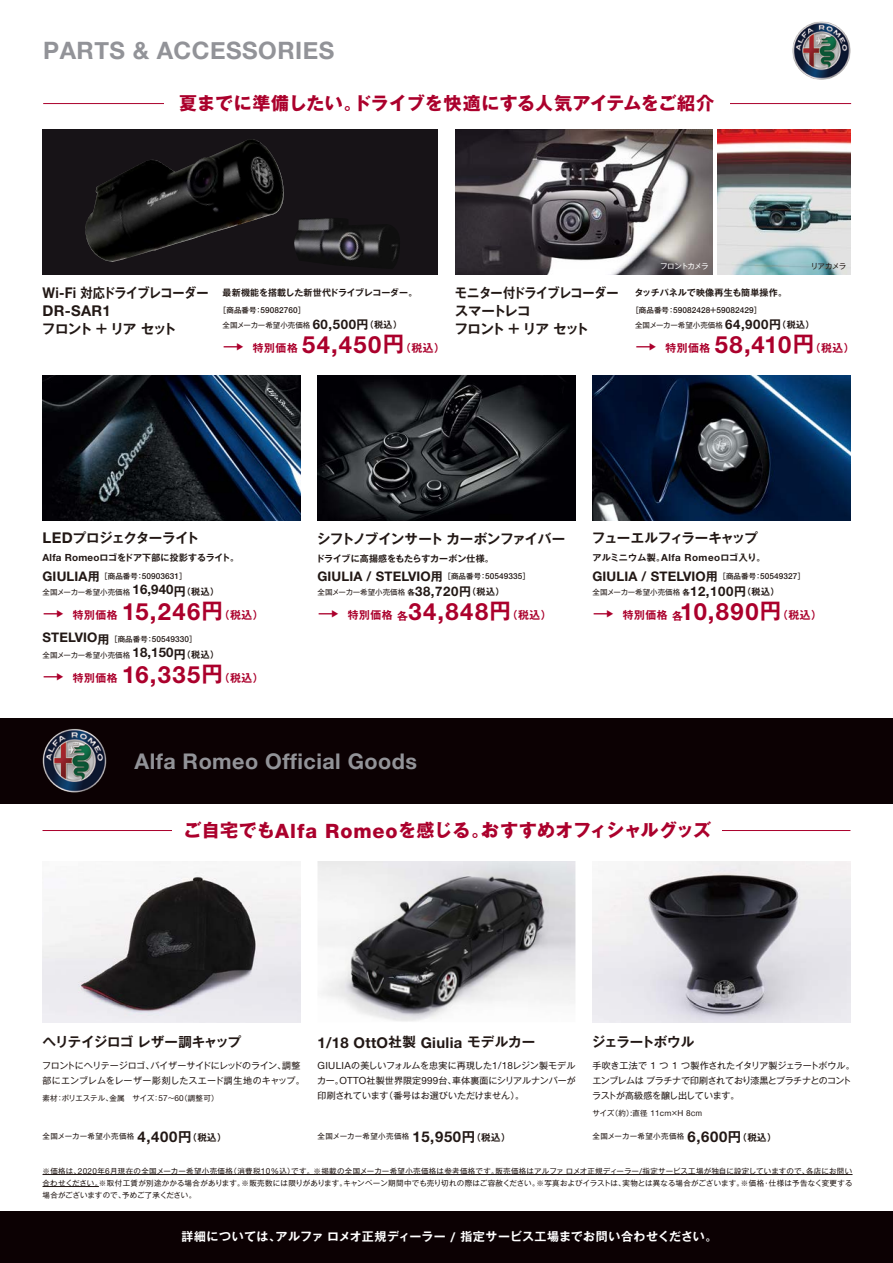
<style>
.page{position:relative;width:893px;height:1263px;background:#fff}
.page>*{position:absolute;margin:0;border:0;box-sizing:border-box;transform-origin:0 0}
.t1{font:700 24px "Helvetica Neue";letter-spacing:.02em;color:#929398}
.t2{font:700 21.6px "Helvetica Neue";letter-spacing:.02em;color:#929398}
.t3{font:700 18px "Gothic MB101 Pro";letter-spacing:.01em;color:#ab002c}
.t4{font:700 14.85px "Helvetica Neue LT Std";letter-spacing:.025em;color:#221815}
.t5{font:700 13.5px/18px "Gothic MB101 Pro De";letter-spacing:-.05em;color:#221815;scale:.9 1}
.t6{font:700 13.5px "Gothic MB101 Pro De";letter-spacing:-.07em;color:#221815}
.t7{font:700 13.5px "Gothic MB101 Pro De";letter-spacing:-.05em;color:#221815}
.t8{font:700 13.5px "Gothic MB101 Pro De";letter-spacing:-.03em;color:#221815}
.t9{font:700 13.5px "Gothic MB101 Pro De";letter-spacing:-.025em;color:#221815}
.t10{font:700 13.2px "Helvetica Neue LT Std";letter-spacing:.01em;color:#221815}
.t11{font:700 12px "Gothic MB101 Pro De";letter-spacing:.035em;color:#fff}
.t12{font:700 10.8px "Gothic MB101 Pro De";letter-spacing:.05em;color:#ab002c}
.t13{font:9px/15px "Gothic MB101 Pro";letter-spacing:-.015em;color:#221815}
.t14{font:9px/15px "Gothic MB101 Pro";letter-spacing:-.035em;color:#221815}
.t15{font:700 9px "Gothic MB101 Pro De";letter-spacing:-.005em;color:#221815}
.t16{font:700 9px "Gothic MB101 Pro De";letter-spacing:.03em;color:#221815}
.t17{font:700 9px "Gothic MB101 Pro De";letter-spacing:.02em;color:#221815}
.t18{font:500 8.25px "Helvetica Neue LT Std";letter-spacing:.01em;color:#221815}
.t19{font:7.5px/12px "Gothic MB101 Pro";color:#221815;text-align:justify}
.t20{font:7.5px "Gothic MB101 Pro";letter-spacing:.05em;color:#221815}
.t21{font:7.5px "Gothic MB101 Pro";letter-spacing:-.085em;color:#fff}
.s1{font-family:"Helvetica Neue LT Std";font-size:14.85px}
.s2{font-family:"Gothic MB101 Pro";font-size:7.5px}
.s3{font-family:"Helvetica Neue LT Std";font-weight:700;font-size:13.2px}
.s4{font-family:"Gothic MB101 Pro De";font-weight:700;font-size:12px}
.s5{font-family:"Gothic MB101 Pro De";font-weight:700;font-size:9px}
.s6{font-size:21.6px}
.s7{font-family:"Helvetica Neue LT Std";font-size:23.7px}
.s8{font-family:"Helvetica Neue LT Std";font-size:9.9px}
.s9{font-weight:700;font-size:13.2px}
.s10{font-family:"Gothic MB101 Pro De";font-size:12px}
.s11{font-family:"Gothic MB101 Pro";font-weight:500;font-size:7.5px}
.s12{font-weight:500;font-size:8.25px}
.s13{font-family:"Gothic MB101 Pro De";font-weight:700}
.s14{font-family:"Helvetica Neue LT Std";font-weight:800;font-size:19.8px}
.s15{font-family:"Helvetica Neue LT Std";font-size:8.25px}
.s16{font-family:"Gothic MB101 Pro De";font-size:13.5px}
.s17{font-family:"Helvetica Neue LT Std";font-weight:700;font-size:14.85px}
.s18{font-family:"Gothic MB101 Pro De";font-weight:700;font-size:13.5px}
.s19{font-family:"Gothic MB101 Pro De";font-weight:700;font-size:9.45px}
.s20{font-family:"Helvetica Neue LT Std";font-size:13.2px}
</style>
<div class="page">
<div style="left:0;top:1212px;width:893px;height:51px;background:#0c0103"></div>
<hr style="left:43px;top:830px;width:807px;height:1px;background:#ab002c">
<div style="left:171px;top:819px;width:550px;height:25px;background:#fff"></div>
<hr style="left:43px;top:103px;width:808px;height:1px;background:#ab002c">
<div style="left:165px;top:92px;width:565px;height:26px;background:#fff"></div>
<img style="left:317px;top:375px;width:258px;height:145px">
<img style="left:592px;top:375px;width:258px;height:145px">
<img style="left:43px;top:375px;width:257px;height:145px">
<div style="left:43px;top:130px;width:395px;height:145px;background:#171317"></div>
<img style="left:294px;top:218px;width:104px;height:45px">
<img style="left:85px;top:139px;width:199px;height:123px">
<img style="left:455px;top:130px;width:258px;height:144px">
<img style="left:717px;top:130px;width:133px;height:144px">
<hr style="left:43px;top:1174px;width:809px;height:1px;background:#221815">
<hr style="left:43px;top:1186px;width:56px;height:1px;background:#221815">
<img style="left:592px;top:861px;width:258px;height:161px">
<img style="left:317px;top:861px;width:258px;height:161px">
<img style="left:43px;top:861px;width:257px;height:161px">
<img style="left:792px;top:21px;width:59px;height:59px">
<div style="left:0;top:718px;width:893px;height:85px;background:#0c0103"></div>
<img style="left:42px;top:729px;width:65px;height:64px">
<h1 class="t1" style="left:43px;top:32px;width:293px">PARTS &amp; ACCESSORIES</h1>
<h3 class="t3" style="left:179px;top:89px;width:537px">夏までに準備したい。ドライブを快適にする人気アイテムをご紹介</h3>
<h3 class="t5" style="left:43px;top:282px;width:186px"><span class="s1">Wi-Fi</span> 対応ドライブレコーダー</h3>
<h3 class="t4" style="left:43px;top:302px;width:70px">DR-SAR1</h3>
<h3 class="t6" style="left:42px;top:318px;width:136px">フロント＋リアセット</h3>
<p class="t15" style="left:223px;top:285px;width:196px">最新機能を搭載した新世代ドライブレコーダー。</p>
<p class="t18" style="left:219px;top:305px;width:88px"><span class="s2">［商品番号：</span>59082760<span class="s2">］</span></p>
<p class="t19" style="left:223px;top:318px;width:181px">全国メーカー希望小売価格 <span class="s3">60,500</span><span class="s4">円</span><span class="s5">（税込）</span></p>
<h3 class="t12" style="left:223px;top:338px;width:224px"><span class="s6">→</span> 特別価格 <span class="s7">54,450</span><span class="s6">円</span>（税込）</h3>
<p class="t21" style="left:660px;top:260px;width:50px">フロントカメラ</p>
<p class="t19" style="left:811px;top:259px;width:37px">リアカメラ</p>
<h3 class="t5" style="left:454px;top:282px;width:184px">モニター付ドライブレコーダースマートレコ<br>フロント＋リアセット</h3>
<p class="t17" style="left:634px;top:285px;width:154px">タッチパネルで映像再生も簡単操作。</p>
<p class="t18" style="left:631px;top:305px;width:131px"><span class="s2">［商品番号：</span>59082428<span class="s2">＋</span>59082429<span class="s2">］</span></p>
<p class="t19" style="left:635px;top:318px;width:181px">全国メーカー希望小売価格 <span class="s3">64,900</span><span class="s4">円</span><span class="s5">（税込）</span></p>
<h3 class="t12" style="left:635px;top:338px;width:221px"><span class="s6">→</span> 特別価格 <span class="s7">58,410</span><span class="s6">円</span>（税込）</h3>
<h3 class="t7" style="left:43px;top:527px;width:158px"><span class="s1">LED</span>プロジェクターライト</h3>
<p class="t15" style="left:43px;top:550px;width:198px"><span class="s8">Alfa Romeo</span>ロゴをドア下部に投影するライト。</p>
<p class="t18" style="left:43px;top:571px;width:146px"><span class="s9">GIULIA</span><span class="s4">用</span><span class="s2">［商品番号：</span>50903631<span class="s2">］</span></p>
<p class="t19" style="left:43px;top:585px;width:178px">全国メーカー希望小売価格 <span class="s3">16,940</span><span class="s4">円</span><span class="s5">（税込）</span></p>
<h3 class="t12" style="left:43px;top:605px;width:223px"><span class="s6">→</span> 特別価格 <span class="s7">15,246</span><span class="s6">円</span>（税込）</h3>
<p class="t18" style="left:43px;top:634px;width:156px"><span class="s9">STELVIO</span><span class="s4">用</span><span class="s2">［商品番号：</span>50549330<span class="s2">］</span></p>
<p class="t19" style="left:43px;top:648px;width:178px">全国メーカー希望小売価格 <span class="s3">18,150</span><span class="s4">円</span><span class="s5">（税込）</span></p>
<h3 class="t12" style="left:43px;top:668px;width:223px"><span class="s6">→</span> 特別価格 <span class="s7">16,335</span><span class="s6">円</span>（税込）</h3>
<h3 class="t8" style="left:317px;top:527px;width:250px">シフトノブインサートカーボンファイバー</h3>
<p class="t15" style="left:316px;top:551px;width:180px">ドライブに高揚感をもたらすカーボン仕様。</p>
<h3 class="t10" style="left:317px;top:568px;width:214px">GIULIA / STELVIO<span class="s10">用</span><span class="s11">［商品番号：</span><span class="s12">50549335</span><span class="s11">］</span></h3>
<p class="t19" style="left:317px;top:585px;width:188px">全国メーカー希望小売価格<span class="s13">各</span><span class="s3">38,720</span><span class="s4">円</span><span class="s5">（税込）</span></p>
<h3 class="t12" style="left:317px;top:605px;width:236px"><span class="s6">→</span> 特別価格各<span class="s7">34,848</span><span class="s6">円</span>（税込）</h3>
<h2 class="t2" style="left:135px;top:744px;width:284px">Alfa Romeo Official Goods</h2>
<h3 class="t6" style="left:592px;top:527px;width:168px">フューエルフィラーキャップ</h3>
<p class="t16" style="left:592px;top:550px;width:174px">アルミニウム製。<span class="s8">Alfa Romeo</span>ロゴ入り。</p>
<h3 class="t10" style="left:592px;top:568px;width:214px">GIULIA / STELVIO<span class="s10">用</span><span class="s11">［商品番号：</span><span class="s12">50549327</span><span class="s11">］</span></h3>
<p class="t19" style="left:592px;top:585px;width:188px">全国メーカー希望小売価格<span class="s13">各</span><span class="s3">12,100</span><span class="s4">円</span><span class="s5">（税込）</span></p>
<h3 class="t12" style="left:592px;top:605px;width:231px"><span class="s6">→</span> 特別価格各<span class="s7">10,890</span><span class="s6">円</span>（税込）</h3>
<h3 class="t3" style="left:184px;top:816px;width:529px">ご自宅でも<span class="s14">Alfa Romeo</span>を感じる。おすすめオフィシャルグッズ</h3>
<h3 class="t9" style="left:43px;top:1031px;width:200px">ヘリテイジロゴレザー調キャップ</h3>
<p class="t13" style="left:42px;top:1057px;width:264px">フロントにヘリテージロゴ、バイザーサイドにレッドのライン、調整部にエンブレムをレーザー彫刻したスエード調生地のキャップ。</p>
<p class="t19" style="left:43px;top:1091px;width:177px">素材：ポリエステル、金属　サイズ：<span class="s15">57</span>～<span class="s15">60</span>（調整可）</p>
<h3 class="t4" style="left:317px;top:1033px;width:219px">1/18 OttO<span class="s16">社製</span> Giulia <span class="s16">モデルカー</span></h3>
<p class="t13" style="left:317px;top:1057px;width:260px;text-align:justify"><span class="s8">GIULIA</span>の美しいフォルムを忠実に再現した<span class="s8">1/18</span>レジン製モデルカー。<span class="s8">OTTO</span>社製世界限定<span class="s8">999</span>台、車体裏面にシリアルナンバーが印刷されています（番号はお選びいただけません）。</p>
<h3 class="t7" style="left:592px;top:1031px;width:104px">ジェラートボウル</h3>
<p class="t14" style="left:592px;top:1057px;width:264px">手吹き工法で <span class="s8">1</span> つ <span class="s8">1</span> つ製作されたイタリア製ジェラートボウル。エンブレムはプラチナで印刷されており漆黒とプラチナとのコントラストが高級感を醸し出しています。</p>
<p class="t19" style="left:592px;top:1106px;width:112px">サイズ（約）<span class="s15">:</span>直径 <span class="s15">11cm</span>×<span class="s15">H 8</span>ｃｍ</p>
<p class="t20" style="left:43px;top:1130px;width:186px">全国メーカー希望小売価格 <span class="s17">4,400</span><span class="s18">円</span><span class="s19">（税込）</span></p>
<p class="t20" style="left:317px;top:1130px;width:194px">全国メーカー希望小売価格 <span class="s17">15,950</span><span class="s18">円</span><span class="s19">（税込）</span></p>
<p class="t20" style="left:592px;top:1130px;width:186px">全国メーカー希望小売価格 <span class="s17">6,600</span><span class="s18">円</span><span class="s19">（税込）</span></p>
<p class="t19" style="left:43px;top:1164px;width:812px">※価格は、<span class="s15">2020</span>年<span class="s15">6</span>月現在の全国メーカー希望小売価格（消費税<span class="s15">10%</span>込）です。※掲載の全国メーカー希望小売価格は参考価格です。販売価格はアルファロメオ正規ディーラー<span class="s15">/</span>指定サービス工場が独自に設定していますので、各店にお問い合わせください。※取付工賃が別途かかる場合があります。※販売数には限りがあります。キャンペーン期間中でも売り切れの際はご容赦ください。※写真およびイラストは、実物とは異なる場合がございます。※価格・仕様は予告なく変更する場合がございますので、予めご了承ください。</p>
<h3 class="t11" style="left:181px;top:1227px;width:537px">詳細については、アルファロメオ正規ディーラー <span class="s20">/</span> 指定サービス工場までお問い合わせください。</h3>
</div>
